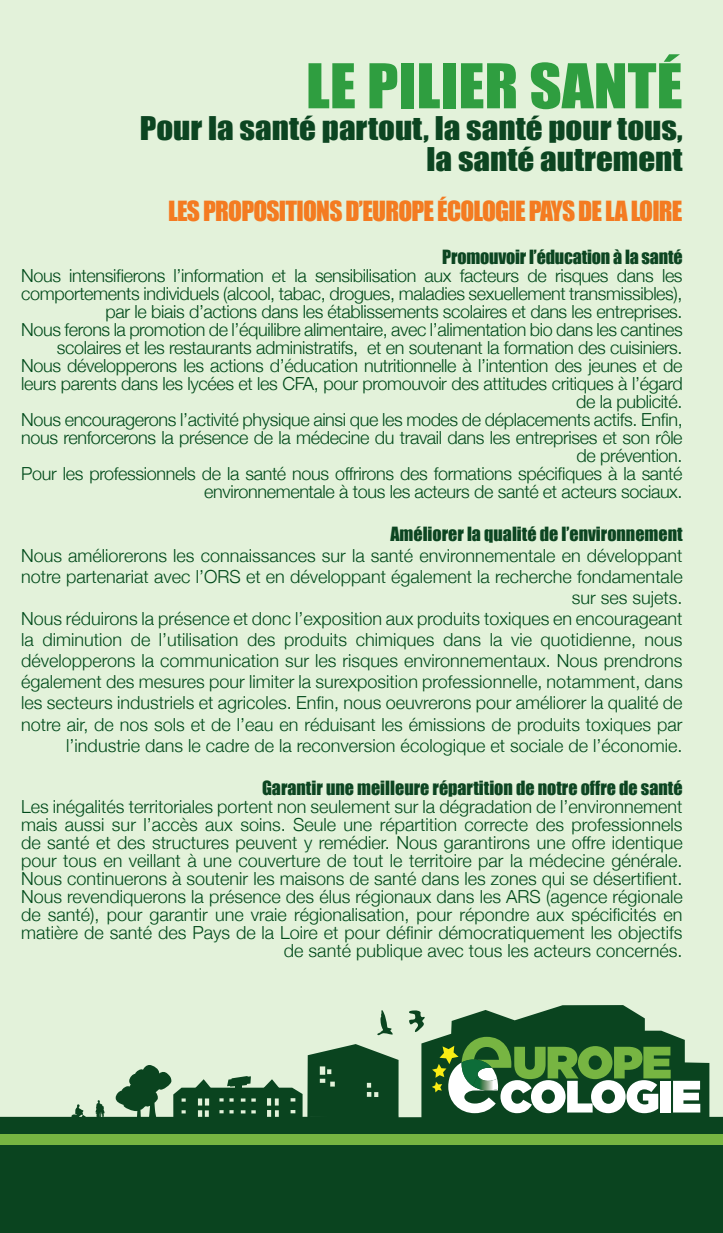
<style>
.page{position:relative;width:723px;height:1233px;background:#e3f2da}
.page>*{position:absolute;margin:0;border:0;box-sizing:border-box;transform-origin:0 0}
.t1{font:57px "Impact";color:#2f9e40;scale:1.1 1}
.t2{font:30px/31.5px "Impact";color:#0c4521;text-align:right;scale:1.1 1}
.t3{font:25.5px "Impact";letter-spacing:-.03em;color:#f47b21}
.t4{font:300 18px/21px "Helvetica Neue";color:#004a1a;text-align:right}
.t5{font:300 18px/18px "Helvetica Neue";letter-spacing:-.02em;color:#004a1a;text-align:right}
.t6{font:18px "Impact";color:#0c4521}
</style>
<div class="page">
<svg style="left:0;top:1005px;width:723px;height:228px;fill:#0a441f"></svg>
<svg style="left:116px;top:1065px;width:186px;height:56px"></svg>
<div style="left:235px;top:1082px;width:6px;height:8px;background:#0a441f"></div>
<div style="left:0;top:1134px;width:723px;height:11px;background:#77b542"></div>
<h1 class="t1" style="left:306px;top:42px;width:79px">Le pilier</h1>
<h1 class="t1" style="left:529px;top:42px;width:141px">Santé</h1>
<h2 class="t2" style="left:140px;top:111px;width:495px">Pour la santé partout, la santé pour tous, la santé autrement</h2>
<h3 class="t3" style="left:168px;top:191px;width:48px">Les propositions</h3>
<h3 class="t3" style="left:345px;top:191px;width:40px">d’Europe</h3>
<h3 class="t3" style="left:437px;top:191px;width:12px">Écologie</h3>
<h3 class="t3" style="left:528px;top:191px;width:122px">Pays de la Loire</h3>
<p class="t6" style="left:442px;top:243px;width:242px">Promouvoir l’éducation à la santé</p>
<p class="t5" style="left:21px;top:266px;width:663px">Nous intensifierons l’information et la sensibilisation aux facteurs de risques dans les comportements individuels (alcool, tabac, drogues, maladies sexuellement transmissibles), par le biais d’actions dans les établissements scolaires et dans les entreprises.<br>Nous ferons la promotion de l’équilibre alimentaire, avec l’alimentation bio dans les cantines scolaires et les restaurants administratifs, et en soutenant la formation des cuisiniers.<br>Nous développerons les actions d’éducation nutritionnelle à l’intention des jeunes et de leurs parents dans les lycées et les CFA, pour promouvoir des attitudes critiques à l’égard de la publicité.<br>Nous encouragerons l’activité physique ainsi que les modes de déplacements actifs. Enfin, nous renforcerons la présence de la médecine du travail dans les entreprises et son rôle de prévention.<br>Pour les professionnels de la santé nous offrirons des formations spécifiques à la santé environnementale à tous les acteurs de santé et acteurs sociaux.</p>
<p class="t6" style="left:390px;top:520px;width:293px">Améliorer la qualité de l’environnement</p>
<p class="t4" style="left:21px;top:545px;width:663px">Nous améliorerons les connaissances sur la santé environnementale en développant notre partenariat avec l’ORS et en développant également la recherche fondamentale sur ses sujets.<br>Nous réduirons la présence et donc l’exposition aux produits toxiques en encourageant la diminution de l’utilisation des produits chimiques dans la vie quotidienne, nous développerons la communication sur les risques environnementaux. Nous prendrons également des mesures pour limiter la surexposition professionnelle, notamment, dans les secteurs industriels et agricoles. Enfin, nous oeuvrerons pour améliorer la qualité de notre air, de nos sols et de l’eau en réduisant les émissions de produits toxiques par l’industrie dans le cadre de la reconversion écologique et sociale de l’économie.</p>
<p class="t6" style="left:262px;top:774px;width:422px">Garantir une meilleure répartition de notre offre de santé</p>
<p class="t4" style="left:21px;top:797px;width:663px;line-height:18px">Les inégalités territoriales portent non seulement sur la dégradation de l’environnement mais aussi sur l’accès aux soins. Seule une répartition correcte des professionnels de santé et des structures peuvent y remédier. Nous garantirons une offre identique pour tous en veillant à une couverture de tout le territoire par la médecine générale.<br>Nous continuerons à soutenir les maisons de santé dans les zones qui se désertifient.<br>Nous revendiquerons la présence des élus régionaux dans les ARS (agence régionale de santé), pour garantir une vraie régionalisation, pour répondre aux spécificités en matière de santé des Pays de la Loire et pour définir démocratiquement les objectifs de santé publique avec tous les acteurs concernés.</p>
</div>
